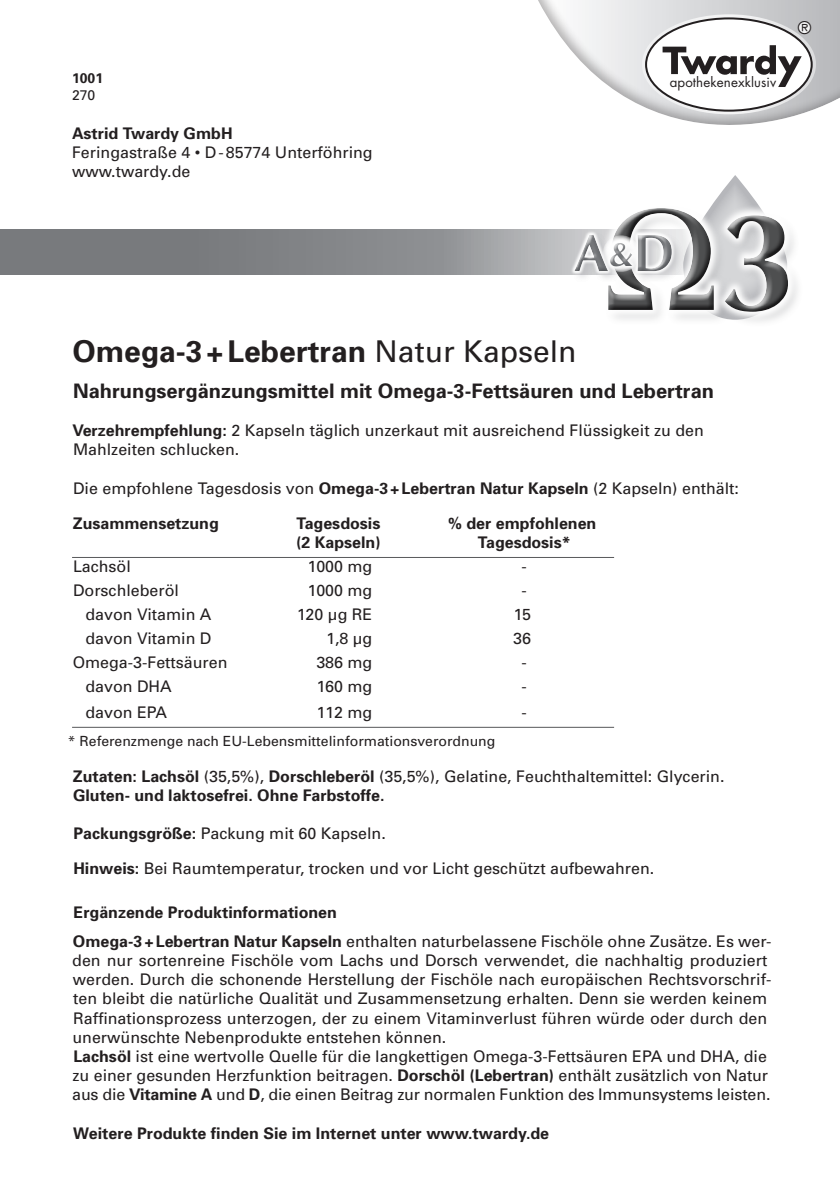
<style>
.page{position:relative;width:840px;height:1191px;background:#fff}
.page>*{position:absolute;margin:0;border:0;box-sizing:border-box;transform-origin:0 0}
.t1{font:700 151px "Optima";color:#4e4f50}
.t2{font:700 52.8px "Optima";color:#787a7d}
.t3{font:700 30px "Univers";color:#231f20}
.t4{font:700 20px "Univers";color:#231f20}
.t5{font:17px "Futura";color:#231f20}
.t6{font:16px/19.2px "Univers";color:#231f20}
.t7{font:700 16px/19.2px "Univers";color:#231f20}
.t8{font:14px "Univers";color:#231f20}
.t9{font:700 14px "Univers";color:#231f20}
.t10{font:13.2px "Futura";letter-spacing:.01em;color:#231f20}
.s1{font-size:140.8px}
.s2{font-size:33.6px}
.s3{font-weight:400}
.s4{font-weight:700}
</style>
<div class="page">
<svg style="left:0;top:229px;width:597px;height:45px;background:#88898c"></svg>
<svg style="left:538px;top:0;width:301px;height:125px"></svg>
<hr style="left:72px;top:727px;width:541px;height:1px;background:#57585a">
<hr style="left:72px;top:557px;width:541px;height:1px;background:#57585a">
<svg style="left:718px;top:175px;width:35px;height:22px"></svg>
<svg style="left:597px;top:197px;width:201px;height:125px"></svg>
<div style="left:601px;top:201px;width:189px;height:112px;background:#fff;opacity:.77"></div>
<div style="left:602px;top:210px;width:192px;height:108px;background:#231f20;opacity:.77"></div>
<div style="left:572px;top:233px;width:111px;height:50px;background:#b6b7bb;opacity:.44"></div>
<div style="left:568px;top:230px;width:105px;height:44px;background:#fff;opacity:.88"></div>
<div style="left:569px;top:233px;width:107px;height:43px;background:#b6b7bb;opacity:.88"></div>
<p class="t5" style="left:797px;top:16px;width:15px">®</p>
<p class="t9" style="left:72px;top:70px;width:33px">1001</p>
<p class="t8" style="left:72px;top:87px;width:25px">270</p>
<p class="t7" style="left:72px;top:124px;width:162px">Astrid Twardy GmbH</p>
<p class="t6" style="left:72px;top:143px;width:302px">Feringastraße 4 • D-85774 Unterföhring www.twardy.de</p>
<p class="t10" style="left:669px;top:73px;width:108px">apothekenexklusiv</p>
<h1 class="t1" style="left:602px;top:171px;width:196px">Ω<span class="s1">3</span></h1>
<h2 class="t2" style="left:573px;top:222px;width:102px">A<span class="s2">&amp;</span>D</h2>
<h3 class="t3" style="left:72px;top:333px;width:505px">Omega-3+Lebertran <span class="s3">Natur Kapseln</span></h3>
<p class="t4" style="left:73px;top:379px;width:642px">Nahrungsergänzungsmittel mit Omega-3-Fettsäuren und Lebertran</p>
<p class="t6" style="left:72px;top:421px;width:632px"><span class="s4">Verzehrempfehlung:</span> 2 Kapseln täglich unzerkaut mit ausreichend Flüssigkeit zu den<br>Mahlzeiten schlucken.</p>
<p class="t6" style="left:73px;top:479px;width:667px">Die empfohlene Tagesdosis von <span class="s4">Omega-3+Lebertran Natur Kapseln</span> (2 Kapseln) enthält:</p>
<p class="t7" style="left:73px;top:514px;width:147px">Zusammensetzung</p>
<p class="t7" style="left:296px;top:514px;width:85px">Tagesdosis</p>
<p class="t7" style="left:447px;top:514px;width:150px">% der empfohlenen</p>
<p class="t7" style="left:296px;top:533px;width:86px">(2 Kapseln)</p>
<p class="t7" style="left:477px;top:533px;width:94px">Tagesdosis*</p>
<p class="t6" style="left:73px;top:557px;width:59px">Lachsöl</p>
<p class="t6" style="left:307px;top:557px;width:66px">1000 mg</p>
<p class="t6" style="left:521px;top:557px;width:7px">-</p>
<p class="t6" style="left:73px;top:581px;width:107px">Dorschleberöl</p>
<p class="t6" style="left:307px;top:581px;width:66px">1000 mg</p>
<p class="t6" style="left:521px;top:581px;width:7px">-</p>
<p class="t6" style="left:85px;top:605px;width:127px">davon Vitamin A</p>
<p class="t6" style="left:296px;top:605px;width:77px">120 µg RE</p>
<p class="t6" style="left:513px;top:605px;width:19px">15</p>
<p class="t6" style="left:85px;top:629px;width:127px">davon Vitamin D</p>
<p class="t6" style="left:326px;top:629px;width:48px">1,8 µg</p>
<p class="t6" style="left:513px;top:629px;width:19px">36</p>
<p class="t6" style="left:73px;top:653px;width:156px">Omega-3-Fettsäuren</p>
<p class="t6" style="left:316px;top:653px;width:58px">386 mg</p>
<p class="t6" style="left:521px;top:653px;width:7px">-</p>
<p class="t6" style="left:85px;top:677px;width:88px">davon DHA</p>
<p class="t6" style="left:316px;top:677px;width:58px">160 mg</p>
<p class="t6" style="left:521px;top:677px;width:7px">-</p>
<p class="t6" style="left:85px;top:703px;width:83px">davon EPA</p>
<p class="t6" style="left:316px;top:703px;width:58px">112 mg</p>
<p class="t6" style="left:521px;top:703px;width:7px">-</p>
<p class="t8" style="left:68px;top:733px;width:429px">* Referenzmenge nach EU-Lebensmittelinformationsverordnung</p>
<p class="t7" style="left:73px;top:766px;width:652px">Zutaten: Lachsöl <span class="s3">(35,5%),</span> Dorschleberöl <span class="s3">(35,5%), Gelatine, Feuchthaltemittel: Glycerin.<br></span>Gluten- und laktosefrei. Ohne Farbstoffe.</p>
<p class="t6" style="left:73px;top:824px;width:314px"><span class="s4">Packungsgröße:</span> Packung mit 60 Kapseln.</p>
<p class="t6" style="left:73px;top:859px;width:582px"><span class="s4">Hinweis:</span> Bei Raumtemperatur, trocken und vor Licht geschützt aufbewahren.</p>
<p class="t7" style="left:73px;top:897px;width:699px;line-height:29.2px">Ergänzende Produktinformationen<br>Omega-3+Lebertran Natur Kapseln <span class="s3">enthalten naturbelassene Fischöle ohne Zusätze. Es wer-</span></p>
<p class="t6" style="left:72px;top:951px;width:700px">den nur sortenreine Fischöle vom Lachs und Dorsch verwendet, die nachhaltig produziert werden. Durch die schonende Herstellung der Fischöle nach europäischen Rechtsvorschrif&shy;ten bleibt die natürliche Qualität und Zusammensetzung erhalten. Denn sie werden keinem Raffinationsprozess unterzogen, der zu einem Vitaminverlust führen würde oder durch den unerwünschte Nebenprodukte entstehen können.<br><span class="s4">Lachsöl</span> ist eine wertvolle Quelle für die langkettigen Omega-3-Fettsäuren EPA und DHA, die zu einer gesunden Herzfunktion beitragen. <span class="s4">Dorschöl (Lebertran)</span> enthält zusätzlich von Natur aus die <span class="s4">Vitamine A</span> und <span class="s4">D</span>, die einen Beitrag zur normalen Funktion des Immunsystems leisten.</p>
<p class="t7" style="left:73px;top:1123px;width:477px">Weitere Produkte finden Sie im Internet unter www.twardy.de</p>
</div>
